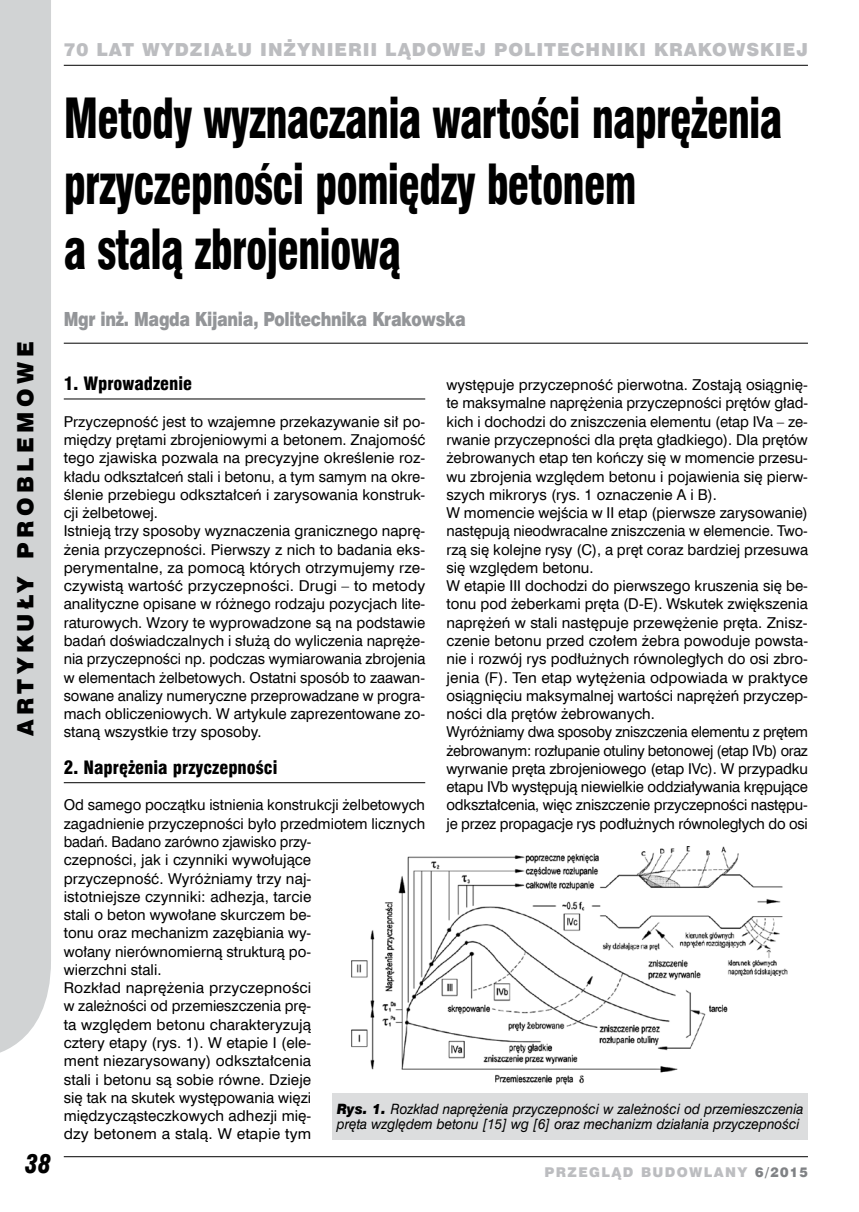
<style>
.page{position:relative;width:859px;height:1212px;background:#fff}
.page>*{position:absolute;margin:0;border:0;box-sizing:border-box;transform-origin:0 0}
.t1{font:54px/65.1px "Swis 721 Blk Cn EU";letter-spacing:-.02em;color:#000;scale:.8 1}
.t2{font:italic 25.5px "Swis 721 Blk Cn EU";color:#000;scale:.95 1}
.t3{font:22.5px "Swis 721 Blk EU";letter-spacing:.2em;color:#000}
.t4{font:19.5px "Swis 721 Blk EU";letter-spacing:-.02em;color:#939598;scale:.8 1}
.t5{font:18px "Swis 721 Blk EU";letter-spacing:.05em;color:#bcbdc0}
.t6{font:18px "Swis 721 Blk Cn EU";color:#000}
.t7{font:15px/18.3px "Swis 721 EU Normal";color:#000}
.t8{font:14.25px/15.8px "Swis 721 EU Italic";color:#000;scale:.95 1}
.t9{font:13.5px "Swis 721 Blk EU";letter-spacing:.1em;color:#bcbdc0}
.s1{font-family:"Swis 721 Blk EU";font-style:italic}
.s2{color:#808285}
</style>
<div class="page">
<div style="left:0;top:0;width:51px;height:1053px;background:#d1d3d4"></div>
<hr style="left:64px;top:1156px;width:744px;height:1px;background:#000">
<hr style="left:64px;top:65px;width:744px;height:1px;background:#000">
<hr style="left:64px;top:343px;width:744px;height:1px;background:#000">
<hr style="left:64px;top:399px;width:361px;height:1px;background:#000">
<hr style="left:64px;top:782px;width:361px;height:1px;background:#000">
<img style="left:352px;top:847px;width:436px;height:238px">
<div style="left:333px;top:1093px;width:475px;height:47px;background:#dcddde"></div>
<h3 class="t3" style="left:11px;top:736px;width:395px;rotate:-90deg">ARTYKUŁY PROBLEMOWE</h3>
<h2 class="t2" style="left:25px;top:1148px;width:29px">38</h2>
<p class="t5" style="left:64px;top:38px;width:746px">70 LAT WYDZIAŁU INŻYNIERII LĄDOWEJ POLITECHNIKI KRAKOWSKIEJ</p>
<h1 class="t1" style="left:64px;top:89px;width:900px">Metody wyznaczania wartości naprężenia przyczepności pomiędzy betonem<br>a stalą zbrojeniową</h1>
<h3 class="t4" style="left:64px;top:306px;width:504px">MGR INŻ. MAGDA KIJANIA, POLITECHNIKA KRAKOWSKA</h3>
<p class="t6" style="left:64px;top:372px;width:130px">1. Wprowadzenie</p>
<p class="t7" style="left:64px;top:413px;width:363px">Przyczepność jest to wzajemne przekazywanie sił po&shy;między prętami zbrojeniowymi a betonem. Znajomość tego zjawiska pozwala na precyzyjne określenie roz&shy;kładu odkształceń stali i betonu, a tym samym na okre&shy;ślenie przebiegu odkształceń i zarysowania konstruk&shy;cji żelbetowej.<br>Istnieją trzy sposoby wyznaczenia granicznego naprę&shy;żenia przyczepności. Pierwszy z nich to badania eks&shy;perymentalne, za pomocą których otrzymujemy rze&shy;czywistą wartość przyczepności. Drugi – to metody analityczne opisane w różnego rodzaju pozycjach lite&shy;raturowych. Wzory te wyprowadzone są na podstawie badań doświadczalnych i służą do wyliczenia napręże&shy;nia przyczepności np. podczas wymiarowania zbrojenia w elementach żelbetowych. Ostatni sposób to zaawan&shy;sowane analizy numeryczne przeprowadzane w progra&shy;mach obliczeniowych. W artykule zaprezentowane zo&shy;staną wszystkie trzy sposoby.</p>
<p class="t6" style="left:64px;top:756px;width:215px">2. Naprężenia przyczepności</p>
<p class="t7" style="left:64px;top:796px;width:363px">Od samego początku istnienia konstrukcji żelbetowych zagadnienie przyczepności było przedmiotem licznych badań. Badano zarówno zjawisko przy-<br>czepności, jak i czynniki wywołujące<br>przyczepność. Wyróżniamy trzy naj-<br>istotniejsze czynniki: adhezja, tarcie<br>stali o beton wywołane skurczem be-<br>tonu oraz mechanizm zazębiania wy-<br>wołany nierównomierną strukturą po-<br>wierzchni stali.<br>Rozkład naprężenia przyczepności<br>w zależności od przemieszczenia prę-<br>ta względem betonu charakteryzują<br>cztery etapy (rys. 1). W etapie I (ele-<br>ment niezarysowany) odkształcenia<br>stali i betonu są sobie równe. Dzieje<br>się tak na skutek występowania więzi międzycząsteczkowych adhezji mię-<br>dzy betonem a stalą. W etapie tym</p>
<p class="t7" style="left:446px;top:376px;width:363px">występuje przyczepność pierwotna. Zostają osiągnię&shy;te maksymalne naprężenia przyczepności prętów gład&shy;kich i dochodzi do zniszczenia elementu (etap IVa – ze&shy;rwanie przyczepności dla pręta gładkiego). Dla prętów żebrowanych etap ten kończy się w momencie przesu&shy;wu zbrojenia względem betonu i pojawienia się pierw&shy;szych mikrorys (rys. 1 oznaczenie A i B).<br>W momencie wejścia w II etap (pierwsze zarysowanie) następują nieodwracalne zniszczenia w elemencie. Two&shy;rzą się kolejne rysy (C), a pręt coraz bardziej przesuwa się względem betonu.<br>W etapie III dochodzi do pierwszego kruszenia się be&shy;tonu pod żeberkami pręta (D-E). Wskutek zwiększenia naprężeń w stali następuje przewężenie pręta. Znisz&shy;czenie betonu przed czołem żebra powoduje powsta&shy;nie i rozwój rys podłużnych równoległych do osi zbro&shy;jenia (F). Ten etap wytężenia odpowiada w praktyce osiągnięciu maksymalnej wartości naprężeń przyczep&shy;ności dla prętów żebrowanych.<br>Wyróżniamy dwa sposoby zniszczenia elementu z prętem żebrowanym: rozłupanie otuliny betonowej (etap IVb) oraz wyrwanie pręta zbrojeniowego (etap IVc). W przypadku etapu IVb występują niewielkie oddziaływania krępujące odkształcenia, więc zniszczenie przyczepności następu&shy;je przez propagacje rys podłużnych równoległych do osi</p>
<p class="t8" style="left:337px;top:1101px;width:493px"><span class="s1">Rys. 1.</span> Rozkład naprężenia przyczepności w zależności od przemieszczenia pręta względem betonu [15] wg [6] oraz mechanizm działania przyczepności</p>
<p class="t9" style="left:545px;top:1163px;width:265px">PRZEGLĄD BUDOWLANY <span class="s2">6/2015</span></p>
</div>
